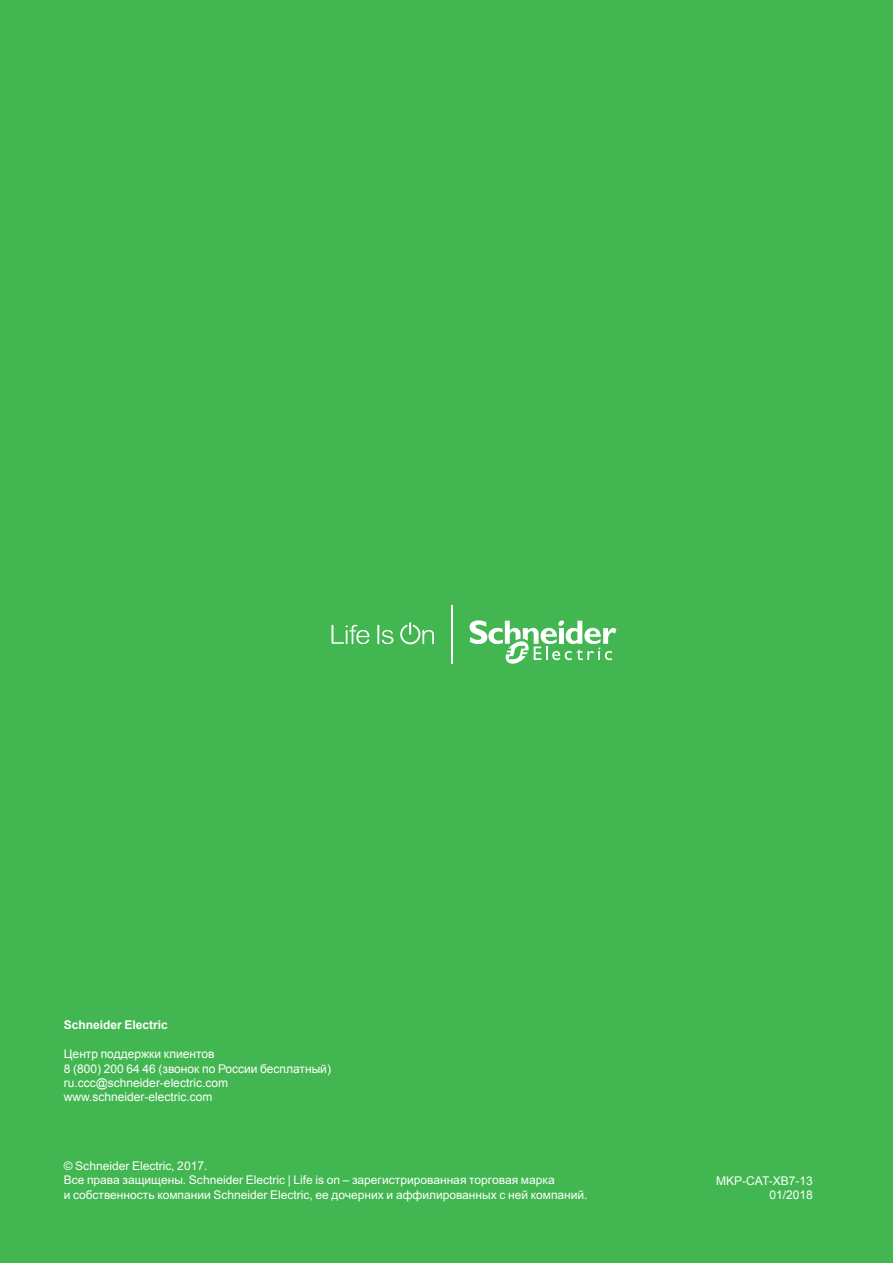
<style>
.page{position:relative;width:893px;height:1263px;background:#42b751}
.page>*{position:absolute;margin:0;border:0;box-sizing:border-box;transform-origin:0 0}
.t1{font:12px/14.4px "Arial MT Pro Cyr";color:#fff}
.t2{font:12px/14.4px "Arial";color:#fff}
.t3{font:700 12px "Arial";color:#fff}
</style>
<div class="page">
<svg style="left:331px;top:625px;width:38px;height:19px"></svg>
<svg style="left:377px;top:625px;width:16px;height:19px"></svg>
<svg style="left:400px;top:622px;width:34px;height:22px"></svg>
<svg style="left:470px;top:620px;width:146px;height:44px"></svg>
<hr style="left:451px;top:605px;width:1px;height:59px;background:#fff">
<p class="t3" style="left:64px;top:1017px;width:106px">Schneider Electric</p>
<p class="t2" style="left:64px;top:1047px;width:269px">Центр поддержки клиентов<br>8 (800) 200 64 46 (звонок по России бесплатный) ru.ccc@schneider-electric.com www.schneider-electric.com</p>
<p class="t1" style="left:64px;top:1159px;width:523px">© Schneider Electric, 2017.<br>Все права защищены. Schneider Electric | Life is on – зарегистрированная торговая марка<br>и собственность компании Schneider Electric, ее дочерних и аффилированных с ней компаний.</p>
<p class="t2" style="left:716px;top:1173px;width:98px;text-align:right">MKP-CAT-XB7-13<br>01/2018</p>
</div>
